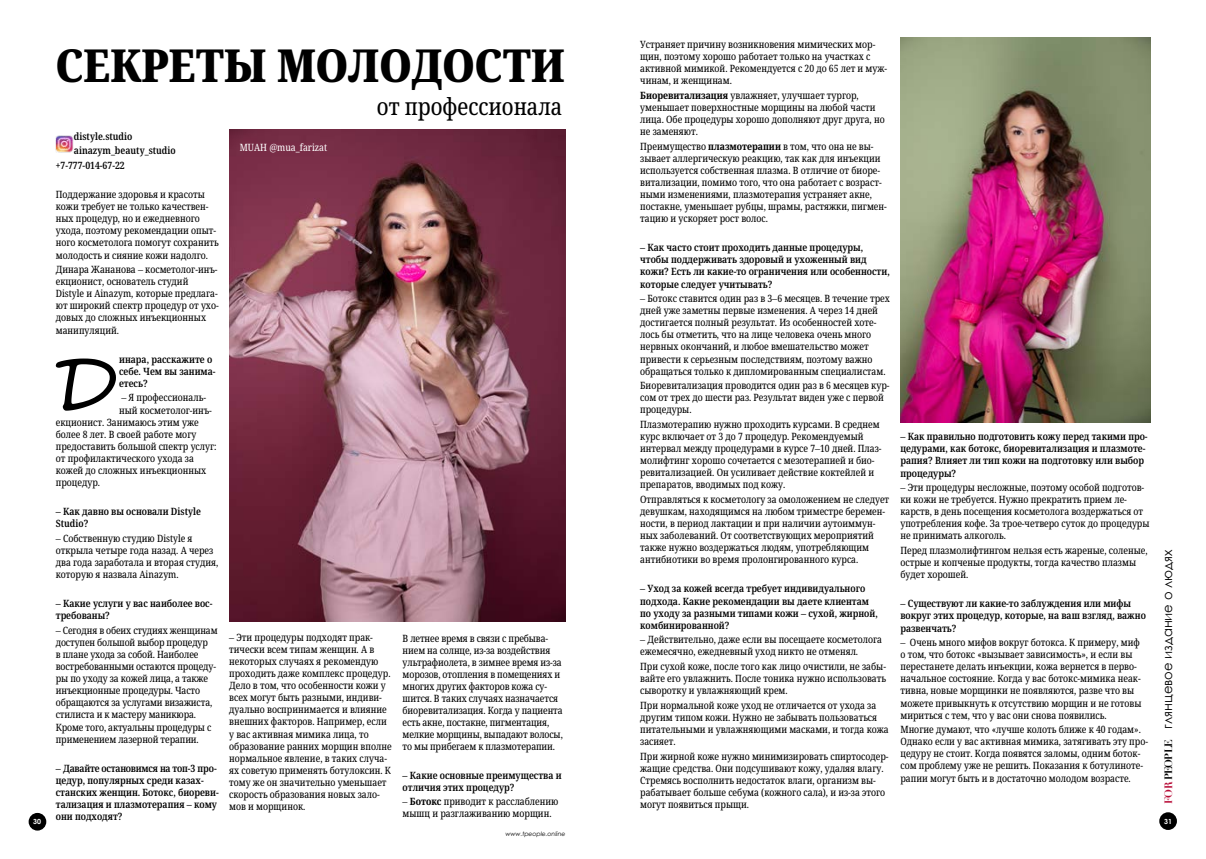
<style>
.page{position:relative;width:1206px;height:859px;background:#fff}
.page>*{position:absolute;margin:0;border:0;box-sizing:border-box;transform-origin:0 0}
.t1{font:75.34px "Segoe Script";color:#000}
.t2{font:900 45.5px "Noto Serif Condensed";color:#000}
.t3{font:23.62px "Noto Serif Condensed";color:#000}
.t4{font:13.12px "Century Gothic";color:#000}
.t5{font:10.06px/12.1px "Noto Serif Condensed";color:#000}
.t6{font:600 10.06px/12.1px "Noto Serif Condensed";color:#000}
.t7{font:10.06px "Noto Serif Condensed";color:#fff}
.t8{font:700 7px "Century Gothic";color:#fff}
.t9{font:italic 6.12px "Century Gothic";color:#000}
.s1{font-weight:700}
.s2{font-family:"Didot";font-weight:700;font-size:10.5px;color:#b70b36}
.s3{font-family:"Didot";font-weight:700;font-size:10.5px}
</style>
<div class="page">
<div style="left:1159px;top:812px;width:17px;height:17px;background:#000;border-radius:50%"></div>
<div style="left:29px;top:812px;width:17px;height:18px;background:#000;border-radius:50%"></div>
<img style="left:229px;top:129px;width:337px;height:492px">
<img style="left:900px;top:37px;width:250px;height:385px">
<img style="left:56px;top:135px;width:17px;height:18px">
<p class="t5" style="left:640px;top:39px;width:248px">Устраняет причину возникновения мимических мор&shy;щин, поэтому хорошо работает только на участках с активной мимикой. Рекомендуется с 20 до 65 лет и муж&shy;чинам, и женщинам.</p>
<p class="t5" style="left:640px;top:89px;width:246px"><span class="s1">Биоревитализация</span> увлажняет, улучшает тургор, уменьшает поверхностные морщины на любой части лица. Обе процедуры хорошо дополняют друг друга, но не заменяют.</p>
<p class="t5" style="left:640px;top:140px;width:248px">Преимущество <span class="s1">плазмотерапии</span> в том, что она не вы&shy;зывает аллергическую реакцию, так как для инъекции используется собственная плазма. В отличие от биоре&shy;витализации, помимо того, что она работает с возраст&shy;ными изменениями, плазмотерапия устраняет акне, постакне, уменьшает рубцы, шрамы, растяжки, пигмен&shy;тацию и ускоряет рост волос.</p>
<p class="t6" style="left:640px;top:242px;width:251px">– Как часто стоит проходить данные процедуры, чтобы поддерживать здоровый и ухоженный вид кожи? Есть ли какие-то ограничения или особенности, которые следует учитывать?</p>
<p class="t5" style="left:640px;top:292px;width:251px">– Ботокс ставится один раз в 3–6 месяцев. В течение трех дней уже заметны первые изменения. А через 14 дней достигается полный результат. Из особенностей хоте&shy;лось бы отметить, что на лице человека очень много нервных окончаний, и любое вмешательство может привести к серьезным последствиям, поэтому важно обращаться только к дипломированным специалистам.</p>
<p class="t5" style="left:640px;top:379px;width:251px">Биоревитализация проводится один раз в 6 месяцев кур&shy;сом от трех до шести раз. Результат виден уже с первой процедуры.</p>
<p class="t5" style="left:640px;top:418px;width:243px">Плазмотерапию нужно проходить курсами. В среднем курс включает от 3 до 7 процедур. Рекомендуемый интервал между процедурами в курсе 7–10 дней. Плаз&shy;молифтинг хорошо сочетается с мезотерапией и био&shy;ревитализацией. Он усиливает действие коктейлей и препаратов, вводимых под кожу.</p>
<p class="t5" style="left:640px;top:493px;width:250px">Отправляться к косметологу за омоложением не следует девушкам, находящимся на любом триместре беремен&shy;ности, в период лактации и при наличии аутоиммун&shy;ных заболеваний. От соответствующих мероприятий также нужно воздержаться людям, употребляющим антибиотики во время пролонгированного курса.</p>
<p class="t6" style="left:640px;top:583px;width:239px">– Уход за кожей всегда требует индивидуального подхода. Какие рекомендации вы даете клиентам по уходу за разными типами кожи – сухой, жирной, комбинированной?</p>
<p class="t5" style="left:640px;top:633px;width:243px">– Действительно, даже если вы посещаете косметолога ежемесячно, ежедневный уход никто не отменял.</p>
<p class="t5" style="left:640px;top:660px;width:247px;text-align:justify">При сухой коже, после того как лицо очистили, не забы&shy;вайте его увлажнить. После тоника нужно использовать сыворотку и увлажняющий крем.</p>
<p class="t5" style="left:640px;top:699px;width:250px">При нормальной коже уход не отличается от ухода за другим типом кожи. Нужно не забывать пользоваться питательными и увлажняющими масками, и тогда кожа засияет.</p>
<p class="t5" style="left:640px;top:749px;width:250px">При жирной коже нужно минимизировать спиртосодер&shy;жащие средства. Они подсушивают кожу, удаляя влагу.<br>Стремясь восполнить недостаток влаги, организм вы&shy;рабатывает больше себума (кожного сала), и из-за этого могут появиться прыщи.</p>
<h2 class="t2" style="left:56px;top:33px;width:510px">СЕКРЕТЫ МОЛОДОСТИ</h2>
<h3 class="t3" style="left:377px;top:90px;width:187px">от профессионала</h3>
<p class="t7" style="left:240px;top:140px;width:89px">MUAH @mua_farizat</p>
<p class="t6" style="left:74px;top:130px;width:60px">distyle.studio</p>
<p class="t6" style="left:74px;top:145px;width:103px">ainazym_beauty_studio</p>
<p class="t6" style="left:56px;top:159px;width:70px">+7-777-014-67-22</p>
<p class="t5" style="left:56px;top:189px;width:164px">Поддержание здоровья и красоты кожи требует не только качествен&shy;ных процедур, но и ежедневного ухода, поэтому рекомендации опыт&shy;ного косметолога помогут сохранить молодость и сияние кожи надолго.</p>
<p class="t5" style="left:56px;top:264px;width:164px">Динара Жананова – косметолог-инъ&shy;екционист, основатель студий<br>Distyle и Ainazym, которые предлага&shy;ют широкий спектр процедур от ухо&shy;довых до сложных инъекционных манипуляций.</p>
<h1 class="t1" style="left:56px;top:323px;width:64px">Д</h1>
<p class="t6" style="left:119px;top:353px;width:98px">инара, расскажите о себе. Чем вы занима&shy;етесь?</p>
<p class="t5" style="left:121px;top:392px;width:86px">– Я профессиональ-</p>
<p class="t5" style="left:119px;top:404px;width:94px">ный косметолог-инъ-</p>
<p class="t5" style="left:56px;top:416px;width:144px">екционист. Занимаюсь этим уже</p>
<p class="t5" style="left:56px;top:428px;width:142px">более 8 лет. В своей работе могу</p>
<p class="t5" style="left:56px;top:440px;width:162px">предоставить большой спектр услуг:</p>
<p class="t5" style="left:56px;top:452px;width:140px">от профилактического ухода за</p>
<p class="t5" style="left:56px;top:464px;width:152px">кожей до сложных инъекционных</p>
<p class="t5" style="left:56px;top:476px;width:46px">процедур.</p>
<p class="t6" style="left:56px;top:505px;width:147px">– Как давно вы основали Distyle<br>Studio?</p>
<p class="t5" style="left:56px;top:532px;width:164px">– Собственную студию Distyle я открыла четыре года назад. А через два года заработала и вторая студия, которую я назвала Ainazym.</p>
<p class="t6" style="left:56px;top:597px;width:158px">– Какие услуги у вас наиболее вос&shy;требованы?</p>
<p class="t5" style="left:56px;top:624px;width:163px">– Сегодня в обеих студиях женщинам доступен большой выбор процедур<br>в плане ухода за собой. Наиболее востребованными остаются процеду&shy;ры по уходу за кожей лица, а также инъекционные процедуры. Часто обращаются за услугами визажиста, стилиста и к мастеру маникюра.<br>Кроме того, актуальны процедуры с применением лазерной терапии.</p>
<p class="t6" style="left:56px;top:762px;width:164px">– Давайте остановимся на топ-3 про&shy;цедур, популярных среди казах&shy;станских женщин. Ботокс, биореви&shy;тализация и плазмотерапия – кому они подходят?</p>
<p class="t6" style="left:900px;top:431px;width:249px">– Как правильно подготовить кожу перед такими про&shy;цедурами, как ботокс, биоревитализация и плазмоте&shy;рапия? Влияет ли тип кожи на подготовку или выбор процедуры?</p>
<p class="t5" style="left:900px;top:481px;width:251px">– Эти процедуры несложные, поэтому особой подготов&shy;ки кожи не требуется. Нужно прекратить прием ле&shy;карств, в день посещения косметолога воздержаться от употребления кофе. За трое-четверо суток до процедуры не принимать алкоголь.</p>
<p class="t5" style="left:900px;top:544px;width:249px">Перед плазмолифтингом нельзя есть жареные, соленые, острые и копченые продукты, тогда качество плазмы будет хорошей.</p>
<p class="t6" style="left:900px;top:597px;width:247px">– Существуют ли какие-то заблуждения или мифы вокруг этих процедур, которые, на ваш взгляд, важно развенчать?</p>
<p class="t5" style="left:900px;top:636px;width:243px">– Очень много мифов вокруг ботокса. К примеру, миф о том, что ботокс «вызывает зависимость», и если вы перестанете делать инъекции, кожа вернется в перво&shy;начальное состояние. Когда у вас ботокс-мимика неак&shy;тивна, новые морщинки не появляются, разве что вы можете привыкнуть к отсутствию морщин и не готовы мириться с тем, что у вас они снова появились.</p>
<p class="t5" style="left:900px;top:723px;width:249px">Многие думают, что «лучше колоть ближе к 40 годам».<br>Однако если у вас активная мимика, затягивать эту про&shy;цедуру не стоит. Когда появятся заломы, одним боток&shy;сом проблему уже не решить. Показания к ботулиноте&shy;рапии могут быть и в достаточно молодом возрасте.</p>
<h3 class="t4" style="left:1158px;top:803px;width:256px;rotate:-90deg"><span class="s2">FOR</span> <span class="s3">PEOPLE</span> глянцевое издание о людях</h3>
<p class="t5" style="left:229px;top:631px;width:164px">– Эти процедуры подходят прак&shy;тически всем типам женщин. А в некоторых случаях я рекомендую проходить даже комплекс процедур.<br>Дело в том, что особенности кожи у всех могут быть разными, индиви&shy;дуально воспринимается и влияние внешних факторов. Например, если у вас активная мимика лица, то образование ранних морщин вполне нормальное явление, в таких случа&shy;ях советую применять ботулоксин. К тому же он значительно уменьшает скорость образования новых зало&shy;мов и морщинок.</p>
<p class="t5" style="left:402px;top:632px;width:162px">В летнее время в связи с пребыва&shy;нием на солнце, из-за воздействия ультрафиолета, в зимнее время из-за морозов, отопления в помещениях и многих других факторов кожа су&shy;шится. В таких случаях назначается биоревитализация. Когда у пациента есть акне, постакне, пигментация, мелкие морщины, выпадают волосы, то мы прибегаем к плазмотерапии.</p>
<p class="t6" style="left:402px;top:769px;width:160px">– Какие основные преимущества и отличия этих процедур?</p>
<p class="t5" style="left:402px;top:795px;width:157px">– <span class="s1">Ботокс</span> приводит к расслаблению мышц и разглаживанию морщин.</p>
<p class="t8" style="left:33px;top:816px;width:9px">30</p>
<p class="t8" style="left:1164px;top:815px;width:9px">31</p>
<p class="t9" style="left:505px;top:829px;width:62px">www.tpeople.online</p>
</div>
